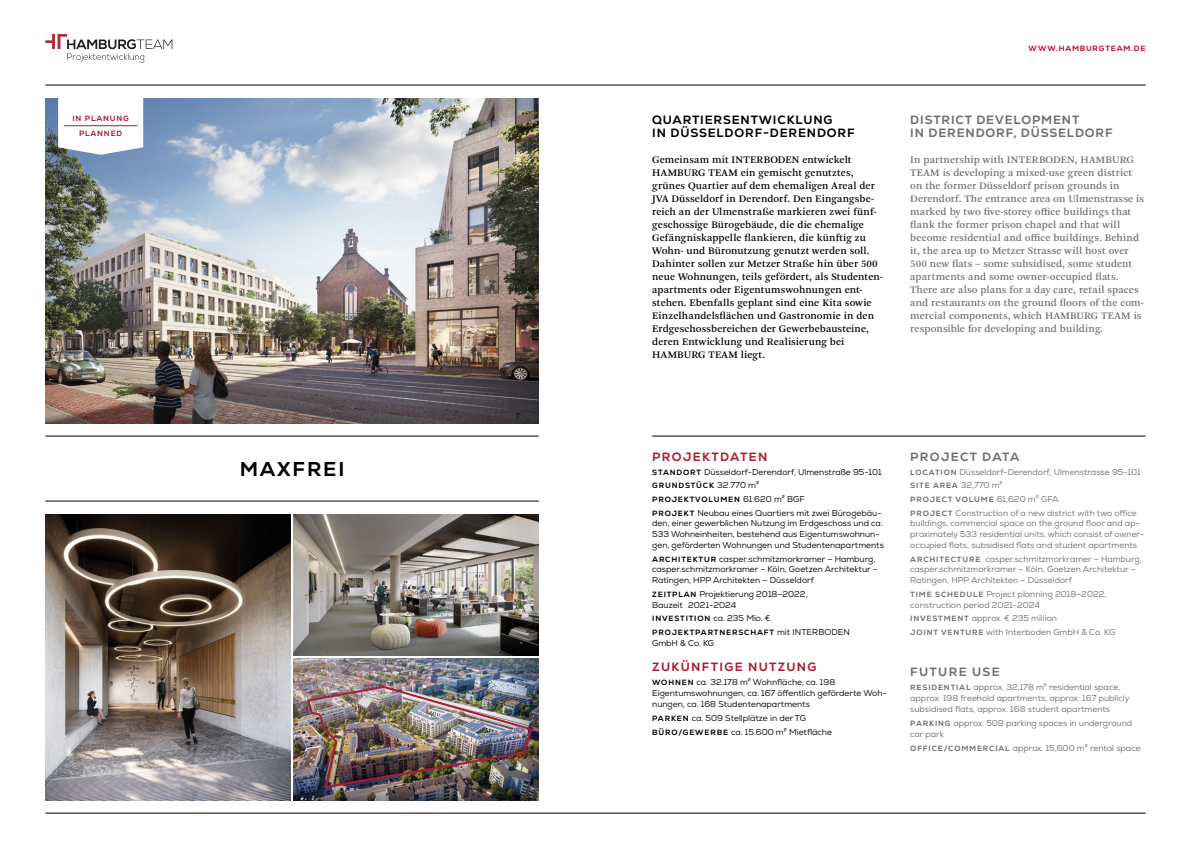
<style>
.page{position:relative;width:1191px;height:842px;background:#fff}
.page>*{position:absolute;margin:0;border:0;box-sizing:border-box;transform-origin:0 0}
.t1{font:800 20px "Nexa";letter-spacing:.09em;color:#000}
.t2{font:800 12px/13px "Nexa";letter-spacing:.07em;color:#000}
.t3{font:800 12px/13px "Nexa";letter-spacing:.07em;color:#706f6f}
.t4{font:800 12px "Nexa";letter-spacing:.11em;color:#ac1c30}
.t5{font:800 12px "Nexa";letter-spacing:.11em;color:#706f6f}
.t6{font:10.5px/13px "Arnhem Pro";letter-spacing:.01em;color:#000}
.t7{font:10.5px/13px "Arnhem Pro";letter-spacing:.01em;color:#706f6f}
.t8{font:8.5px/10.8px "Nexa";color:#706f6f}
.t9{font:8.5px/10.8px "Nexa";color:#000}
.t10{font:800 7.6px/13.6px "Nexa";letter-spacing:.11em;color:#000}
.t11{font:800 7.6px/13.6px "Nexa";letter-spacing:.11em;color:#706f6f}
.t12{font:800 7.6px "Nexa";letter-spacing:.11em;color:#c10a27}
.t13{font:800 7.6px/15.1px "Nexa";letter-spacing:.11em;color:#ac1c30;text-align:center}
.s1{font-weight:800;font-size:7.6px}
.s2{font-weight:400;font-size:8.5px}
</style>
<div class="page">
<hr style="left:45px;top:813px;width:1100px;height:1px;background:#000">
<hr style="left:45px;top:85px;width:1100px;height:1px;background:#000">
<svg style="left:45px;top:34px;width:127px;height:29px"></svg>
<hr style="left:652px;top:436px;width:493px;height:1px;background:#000">
<img style="left:45px;top:98px;width:494px;height:325px">
<svg style="left:58px;top:98px;width:85px;height:57px"></svg>
<hr style="left:64px;top:125px;width:73px;height:1px;background:#ac1c30">
<hr style="left:45px;top:436px;width:494px;height:1px;background:#000">
<hr style="left:45px;top:501px;width:494px;height:1px;background:#000">
<img style="left:45px;top:514px;width:246px;height:286px">
<img style="left:293px;top:514px;width:246px;height:142px">
<img style="left:293px;top:658px;width:246px;height:142px">
<img style="left:306px;top:685px;width:228px;height:104px">
<p class="t13" style="left:72px;top:111px;width:58px">IN PLANUNG<br>PLANNED</p>
<h1 class="t1" style="left:240px;top:456px;width:106px">MAXFREI</h1>
<h2 class="t2" style="left:652px;top:113px;width:204px">QUARTIERSENTWICKLUNG<br>IN DÜSSELDORF-DERENDORF</h2>
<p class="t6" style="left:652px;top:153px;width:232px">Gemeinsam mit INTERBODEN entwickelt HAMBURG TEAM ein gemischt genutztes, grünes Quartier auf dem ehemaligen Areal der JVA Düsseldorf in Derendorf. Den Eingangsbe&shy;reich an der Ulmenstraße markieren zwei fünf&shy;geschossige Bürogebäude, die die ehemalige Gefängniskappelle flankieren, die künftig zu Wohn- und Büronutzung genutzt werden soll.<br>Dahinter sollen zur Metzer Straße hin über 500 neue Wohnungen, teils gefördert, als Studenten&shy;apartments oder Eigentumswohnungen ent&shy;stehen. Ebenfalls geplant sind eine Kita sowie Einzelhandelsflächen und Gastronomie in den Erdgeschossbereichen der Gewerbebausteine, deren Entwicklung und Realisierung bei HAMBURG TEAM liegt.</p>
<p class="t12" style="left:1028px;top:44px;width:118px">WWW.HAMBURGTEAM.DE</p>
<h2 class="t3" style="left:910px;top:113px;width:204px">DISTRICT DEVELOPMENT<br>IN DERENDORF, DÜSSELDORF</h2>
<p class="t7" style="left:910px;top:153px;width:235px">In partnership with INTERBODEN, HAMBURG TEAM is developing a mixed-use green district on the former Düsseldorf prison grounds in Derendorf. The entrance area on Ulmenstrasse is marked by two five-storey office buildings that flank the former prison chapel and that will become residential and office buildings. Behind it, the area up to Metzer Strasse will host over 500 new flats – some subsidised, some student apartments and some owner-occupied flats.<br>There are also plans for a day care, retail spaces and restaurants on the ground floors of the com&shy;mercial components, which HAMBURG TEAM is responsible for developing and building.</p>
<h2 class="t4" style="left:652px;top:449px;width:117px">PROJEKTDATEN</h2>
<p class="t9" style="left:652px;top:466px;width:231px"><span class="s1">STANDORT</span> Düsseldorf-Derendorf, Ulmenstraße 95-101</p>
<p class="t10" style="left:652px;top:479px;width:154px">GRUNDSTÜCK <span class="s2">32.770 m²<br></span>PROJEKTVOLUMEN <span class="s2">61.620 m² BGF</span></p>
<p class="t9" style="left:652px;top:507px;width:233px"><span class="s1">PROJEKT</span> Neubau eines Quartiers mit zwei Bürogebäu&shy;den, einer gewerblichen Nutzung im Erdgeschoss und ca.<br>533 Wohneinheiten, bestehend aus Eigentumswohnun&shy;gen, geförderten Wohnungen und Studentenapartments</p>
<p class="t9" style="left:652px;top:553px;width:227px"><span class="s1">ARCHITEKTUR</span> casper.schmitzmorkramer – Hamburg, casper.schmitzmorkramer – Köln, Goetzen Architektur –<br>Ratingen, HPP Architekten – Düsseldorf</p>
<p class="t9" style="left:652px;top:589px;width:157px"><span class="s1">ZEITPLAN</span> Projektierung 2018–2022,<br>Bauzeit 2021-2024</p>
<p class="t10" style="left:652px;top:612px;width:199px">INVESTITION <span class="s2">ca. 235 Mio. €<br></span>PROJEKTPARTNERSCHAFT <span class="s2">mit INTERBODEN</span></p>
<p class="t9" style="left:652px;top:637px;width:64px">GmbH &amp; Co. KG</p>
<h2 class="t4" style="left:652px;top:660px;width:166px">ZUKÜNFTIGE NUTZUNG</h2>
<p class="t9" style="left:652px;top:677px;width:236px"><span class="s1">WOHNEN</span> ca. 32.178 m² Wohnfläche, ca. 198<br>Eigentumswohnungen, ca. 167 öffentlich geförderte Woh&shy;nungen, ca. 168 Studentenapartments</p>
<p class="t9" style="left:652px;top:711px;width:181px;line-height:13.8px"><span class="s1">PARKEN</span> ca. 509 Stellplätze in der TG<br><span class="s1">BÜRO/GEWERBE</span> ca. 15.600 m² Mietfläche</p>
<h2 class="t5" style="left:910px;top:449px;width:111px">PROJECT DATA</h2>
<p class="t8" style="left:910px;top:466px;width:232px"><span class="s1">LOCATION</span> Düsseldorf-Derendorf, Ulmenstrasse 95-101</p>
<p class="t11" style="left:910px;top:479px;width:150px">SITE AREA <span class="s2">32,770 m²<br></span>PROJECT VOLUME <span class="s2">61,620 m² GFA</span></p>
<p class="t8" style="left:910px;top:507px;width:235px"><span class="s1">PROJECT</span> Construction of a new district with two office buildings, commercial space on the ground floor and ap&shy;proximately 533 residential units, which consist of owner&shy;occupied flats, subsidised flats and student apartments</p>
<p class="t8" style="left:910px;top:553px;width:233px"><span class="s1">ARCHITECTURE</span> casper.schmitzmorkramer – Hamburg, casper.schmitzmorkramer – Köln, Goetzen Architektur –<br>Ratingen, HPP Architekten – Düsseldorf</p>
<p class="t8" style="left:910px;top:589px;width:198px"><span class="s1">TIME SCHEDULE</span> Project planning 2018–2022, construction period 2021-2024</p>
<p class="t8" style="left:910px;top:612px;width:207px;line-height:13.6px"><span class="s1">INVESTMENT</span> approx. € 235 million<br><span class="s1">JOINT VENTURE</span> with Interboden GmbH &amp; Co. KG</p>
<h2 class="t5" style="left:910px;top:664px;width:91px">FUTURE USE</h2>
<p class="t8" style="left:910px;top:682px;width:221px"><span class="s1">RESIDENTIAL</span> approx. 32,178 m² residential space, approx. 198 freehold apartments, approx. 167 publicly subsidised flats, approx. 168 student apartments</p>
<p class="t8" style="left:910px;top:717px;width:223px"><span class="s1">PARKING</span> approx. 509 parking spaces in underground car park</p>
<p class="t8" style="left:910px;top:742px;width:232px"><span class="s1">OFFICE/COMMERCIAL</span> approx. 15,600 m² rental space</p>
</div>
